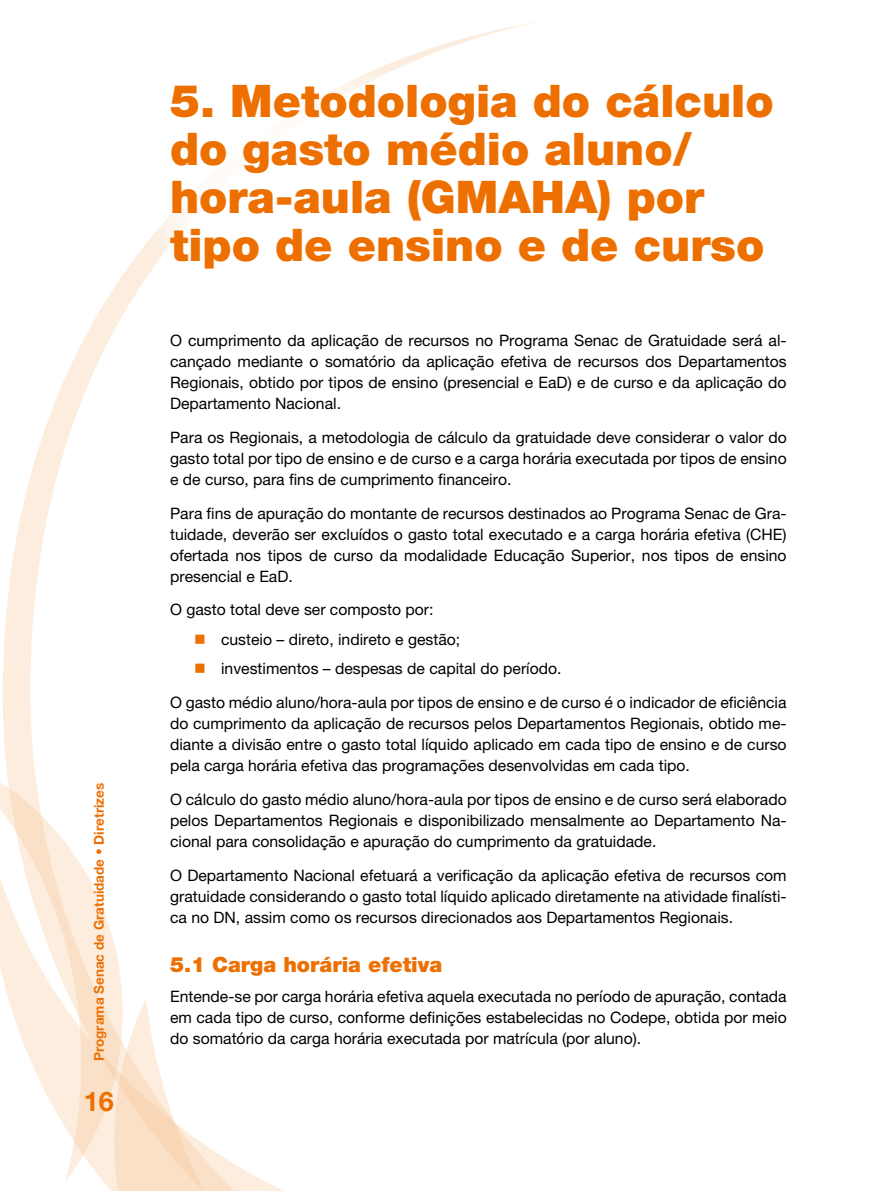
<style>
.page{position:relative;width:893px;height:1191px;background:#fff}
.page>*{position:absolute;margin:0;border:0;box-sizing:border-box;transform-origin:0 0}
.t1{font:900 45px/48px "Helvetica Neue LT Pro";color:#ed6f00}
.t2{font:700 27px "Helvetica Neue LT Pro";color:#ed6f00}
.t3{font:900 21px "Helvetica Neue LT Pro";color:#ed6f00}
.t4{font:15.75px/21px "Helvetica Neue LT Pro";color:#000;text-align:justify}
.t5{font:700 13.5px "Helvetica Neue LT Pro";color:#ed6f00}
</style>
<div class="page">
<svg style="left:3px;top:22px;width:532px;height:736px"></svg>
<svg style="left:114px;top:999px;width:169px;height:192px"></svg>
<svg style="left:0;top:758px;width:123px;height:424px"></svg>
<div style="left:155px;top:70px;width:300px;height:236px;background:#fff"></div>
<svg style="left:195px;top:634px;width:10px;height:10px"></svg>
<svg style="left:195px;top:664px;width:10px;height:9px"></svg>
<p class="t5" style="left:91px;top:1061px;width:280px;rotate:-90deg">Programa Senac de Gratuidade • Diretrizes</p>
<h2 class="t2" style="left:84px;top:1084px;width:32px">16</h2>
<h1 class="t1" style="left:170px;top:77px;width:605px">5. Metodologia do cálculo do gasto médio aluno/ hora-aula (GMAHA) por tipo de ensino e de curso</h1>
<p class="t4" style="left:170px;top:330px;width:618px">O cumprimento da aplicação de recursos no Programa Senac de Gratuidade será al&shy;cançado mediante o somatório da aplicação efetiva de recursos dos Departamentos Regionais, obtido por tipos de ensino (presencial e EaD) e de curso e da aplicação do Departamento Nacional.</p>
<p class="t4" style="left:170px;top:426px;width:618px">Para os Regionais, a metodologia de cálculo da gratuidade deve considerar o valor do gasto total por tipo de ensino e de curso e a carga horária executada por tipos de ensino e de curso, para fins de cumprimento financeiro.</p>
<p class="t4" style="left:170px;top:502px;width:618px">Para fins de apuração do montante de recursos destinados ao Programa Senac de Gra&shy;tuidade, deverão ser excluídos o gasto total executado e a carga horária efetiva (CHE) ofertada nos tipos de curso da modalidade Educação Superior, nos tipos de ensino presencial e EaD.</p>
<p class="t4" style="left:221px;top:595px;width:342px;line-height:29.5px;text-align:left;text-indent:-51px">O gasto total deve ser composto por:<br>custeio – direto, indireto e gestão; investimentos – despesas de capital do período.</p>
<p class="t4" style="left:170px;top:692px;width:618px">O gasto médio aluno/hora-aula por tipos de ensino e de curso é o indicador de eficiência do cumprimento da aplicação de recursos pelos Departamentos Regionais, obtido me&shy;diante a divisão entre o gasto total líquido aplicado em cada tipo de ensino e de curso pela carga horária efetiva das programações desenvolvidas em cada tipo.</p>
<p class="t4" style="left:170px;top:788px;width:618px">O cálculo do gasto médio aluno/hora-aula por tipos de ensino e de curso será elaborado pelos Departamentos Regionais e disponibilizado mensalmente ao Departamento Na&shy;cional para consolidação e apuração do cumprimento da gratuidade.</p>
<p class="t4" style="left:170px;top:864px;width:618px">O Departamento Nacional efetuará a verificação da aplicação efetiva de recursos com gratuidade considerando o gasto total líquido aplicado diretamente na atividade finalísti&shy;ca no DN, assim como os recursos direcionados aos Departamentos Regionais.</p>
<h3 class="t3" style="left:170px;top:952px;width:274px">5.1 Carga horária efetiva</h3>
<p class="t4" style="left:170px;top:985px;width:618px">Entende-se por carga horária efetiva aquela executada no período de apuração, contada em cada tipo de curso, conforme definições estabelecidas no Codepe, obtida por meio do somatório da carga horária executada por matrícula (por aluno).</p>
</div>
